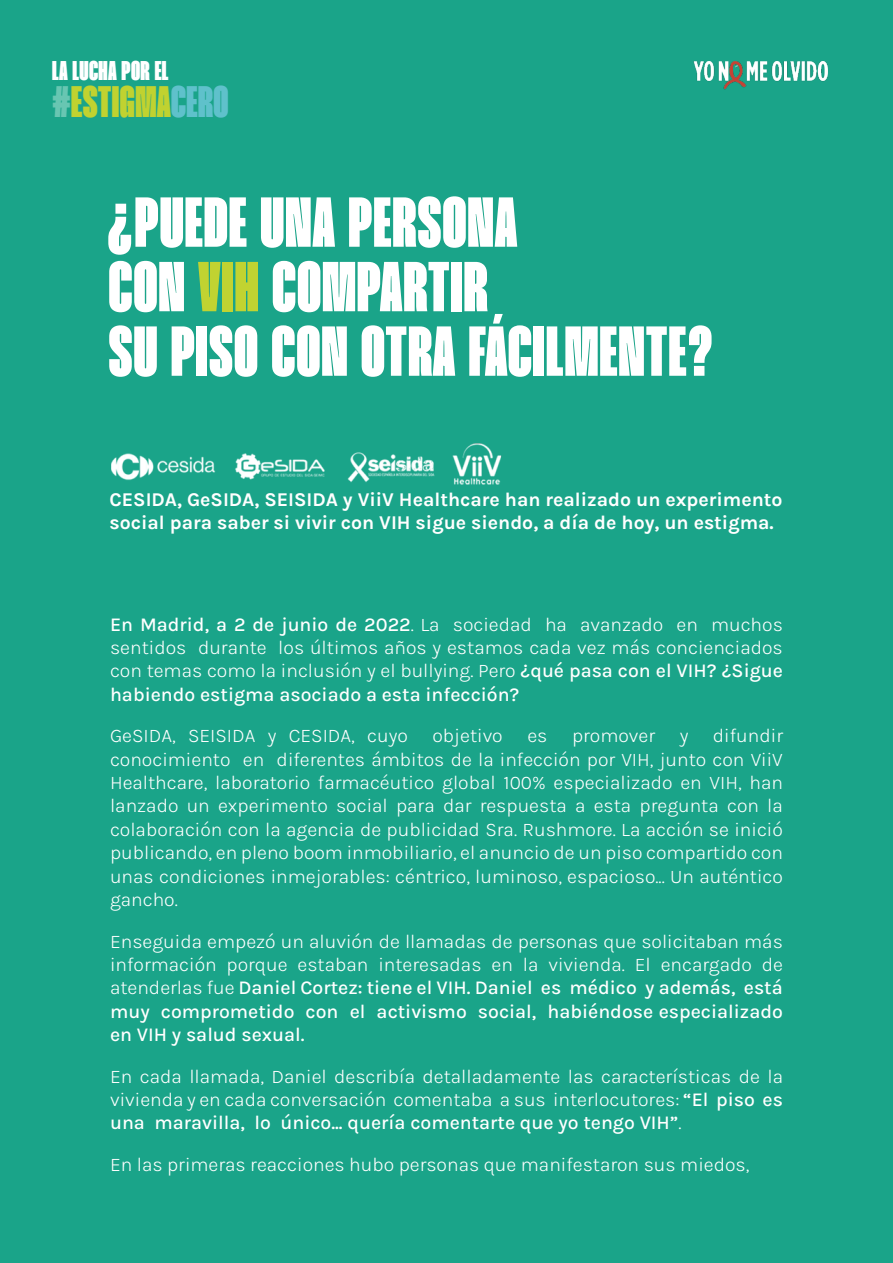
<style>
.page{position:relative;width:893px;height:1263px;background:#1aa489}
.page>*{position:absolute;margin:0;border:0;box-sizing:border-box;transform-origin:0 0}
.t1{font:900 70.5px/64.5px "Mango Grotesque";letter-spacing:.015em;color:#fff}
.t2{font:900 44.1px "Mango Grotesque";letter-spacing:.01em;color:#c0d230}
.t3{font:900 27.15px "Mango Grotesque";letter-spacing:.01em;color:#fff}
.t4{font:300 19.5px/23.4px "Karla";color:#fff;text-align:justify}
.t5{font:700 19.5px/23.4px "Karla";color:#fff}
.s1{color:#68c6b2}
.s2{color:#5fc1cb}
.s3{color:#c1d331}
.s4{font-weight:500}
</style>
<div class="page">
<img style="left:111px;top:443px;width:391px;height:42px">
<img style="left:693px;top:61px;width:135px;height:29px">
<h3 class="t3" style="left:52px;top:55px;width:118px">LA LUCHA POR EL</h3>
<h2 class="t2" style="left:52px;top:77px;width:178px"><span class="s1">#</span>ESTIGMA<span class="s2">CERO</span></h2>
<h1 class="t1" style="left:109px;top:190px;width:606px;text-indent:26px">PUEDE UNA PERSONA<br>CON <span class="s3">VIH</span> COMPARTIR<br>SU PISO CON OTRA FÁCILMENTE?</h1>
<p class="t5" style="left:109px;top:487px;width:675px">CESIDA, GeSIDA, SEISIDA y ViiV Healthcare han realizado un experimento social para saber si vivir con VIH sigue siendo, a día de hoy, un estigma.</p>
<p class="t4" style="left:110px;top:612px;width:674px"><span class="s4">En Madrid, a 2 de junio de 2022</span>. La sociedad ha avanzado en muchos sentidos durante los últimos años y estamos cada vez más concienciados con temas como la inclusión y el bullying. Pero <span class="s4">¿qué pasa con el VIH? ¿Sigue habiendo estigma asociado a esta infección?</span></p>
<p class="t4" style="left:110px;top:723px;width:299px">GeSIDA, SEISIDA y CESIDA, cuyo</p>
<p class="t4" style="left:432px;top:723px;width:72px">objetivo</p>
<p class="t4" style="left:527px;top:723px;width:22px">es</p>
<p class="t4" style="left:572px;top:723px;width:85px">promover</p>
<p class="t4" style="left:680px;top:723px;width:10px">y</p>
<p class="t4" style="left:110px;top:723px;width:674px;text-indent:603px">difundir conocimiento en diferentes ámbitos de la infección por VIH, junto con ViiV Healthcare, laboratorio farmacéutico global 100% especializado en VIH, han lanzado un experimento social para dar respuesta a esta pregunta con la colaboración con la agencia de publicidad Sra. Rushmore. La acción se inició publicando, en pleno boom inmobiliario, el anuncio de un piso compartido con unas condiciones inmejorables: céntrico, luminoso, espacioso... Un auténtico gancho.</p>
<p class="t4" style="left:110px;top:929px;width:674px">Enseguida empezó un aluvión de llamadas de personas que solicitaban más información porque estaban interesadas en la vivienda. El encargado de atenderlas fue <span class="s4">Daniel Cortez: tiene el VIH. Daniel es médico y además, está muy comprometido con el activismo social, habiéndose especializado en VIH y salud sexual.</span></p>
<p class="t4" style="left:110px;top:1064px;width:674px">En cada llamada, Daniel describía detalladamente las características de la vivienda y en cada conversación comentaba a sus interlocutores: <span class="s4">“El piso es una maravilla, lo único... quería comentarte que yo tengo VIH”</span>.</p>
<p class="t4" style="left:110px;top:1152px;width:641px">En las primeras reacciones hubo personas que manifestaron sus miedos,</p>
</div>
